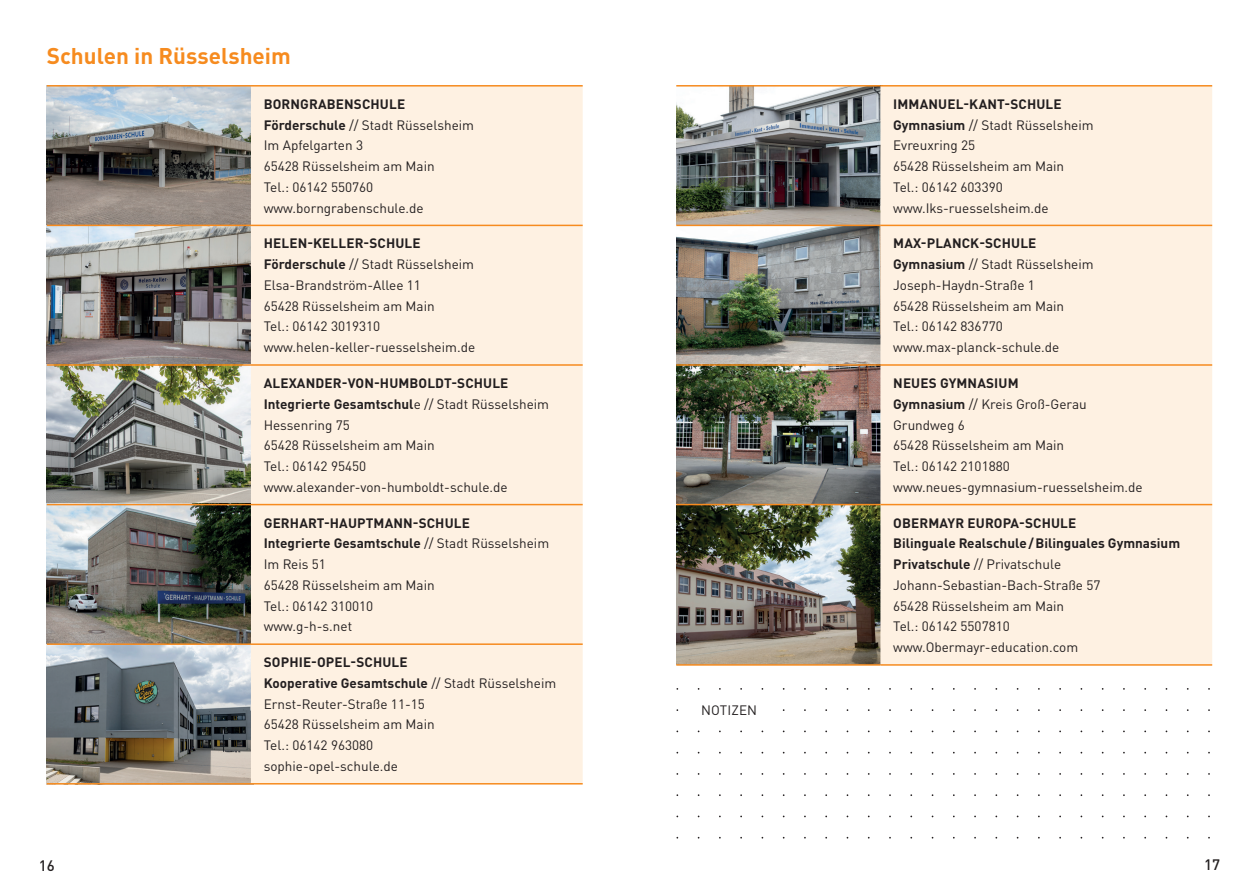
<style>
.page{position:relative;width:1259px;height:893px;background:#fff}
.page>*{position:absolute;margin:0;border:0;box-sizing:border-box;transform-origin:0 0}
.t1{font:700 22.5px "DINOT";color:#f68b1f}
.t2{font:500 15px "DINOT";color:#231f20}
.t3{font:13.5px/20.7px "DINOT";color:#231f20}
.s1{font-weight:700}
</style>
<div class="page">
<img style="left:47px;top:87px;width:204px;height:138px">
<img style="left:676px;top:87px;width:204px;height:138px">
<img style="left:47px;top:226px;width:204px;height:138px">
<img style="left:676px;top:226px;width:204px;height:138px">
<img style="left:47px;top:366px;width:204px;height:138px">
<img style="left:676px;top:366px;width:204px;height:138px">
<img style="left:47px;top:505px;width:204px;height:138px">
<img style="left:676px;top:505px;width:204px;height:159px">
<svg style="left:47px;top:645px;width:204px;height:138px"></svg>
<div style="left:251px;top:87px;width:332px;height:696px;background:#fef1e2"></div>
<hr style="left:47px;top:85px;width:204px;height:2px;background:#f68b1f">
<hr style="left:251px;top:85px;width:332px;height:2px;background:#f68b1f">
<hr style="left:47px;top:225px;width:204px;height:1px;background:#f68b1f">
<hr style="left:251px;top:225px;width:332px;height:1px;background:#f68b1f">
<hr style="left:47px;top:364px;width:204px;height:2px;background:#f68b1f">
<hr style="left:251px;top:364px;width:332px;height:2px;background:#f68b1f">
<hr style="left:47px;top:504px;width:204px;height:1px;background:#f68b1f">
<hr style="left:251px;top:504px;width:332px;height:1px;background:#f68b1f">
<hr style="left:47px;top:643px;width:204px;height:2px;background:#f68b1f">
<hr style="left:251px;top:643px;width:332px;height:2px;background:#f68b1f">
<hr style="left:47px;top:783px;width:204px;height:1px;background:#f68b1f">
<hr style="left:251px;top:783px;width:332px;height:1px;background:#f68b1f">
<div style="left:880px;top:87px;width:332px;height:577px;background:#fef1e2"></div>
<hr style="left:676px;top:85px;width:204px;height:2px;background:#f68b1f">
<hr style="left:880px;top:85px;width:332px;height:2px;background:#f68b1f">
<hr style="left:676px;top:225px;width:204px;height:1px;background:#f68b1f">
<hr style="left:880px;top:225px;width:332px;height:1px;background:#f68b1f">
<hr style="left:676px;top:364px;width:204px;height:2px;background:#f68b1f">
<hr style="left:880px;top:364px;width:332px;height:2px;background:#f68b1f">
<hr style="left:676px;top:504px;width:204px;height:1px;background:#f68b1f">
<hr style="left:880px;top:504px;width:332px;height:1px;background:#f68b1f">
<hr style="left:676px;top:664px;width:204px;height:2px;background:#f68b1f">
<hr style="left:880px;top:664px;width:332px;height:2px;background:#f68b1f">
<h1 class="t1" style="left:47px;top:38px;width:245px">Schulen in Rüsselsheim</h1>
<p class="t3" style="left:264px;top:93px;width:212px"><span class="s1">BORNGRABENSCHULE<br>Förderschule</span> // Stadt Rüsselsheim<br>Im Apfelgarten 3<br>65428 Rüsselsheim am Main<br>Tel.: 06142 550760 www.borngrabenschule.de</p>
<p class="t3" style="left:264px;top:232px;width:213px"><span class="s1">HELEN-KELLER-SCHULE<br>Förderschule</span> // Stadt Rüsselsheim<br>Elsa-Brandström-Allee 11<br>65428 Rüsselsheim am Main<br>Tel.: 06142 3019310 www.helen-keller-ruesselsheim.de</p>
<p class="t3" style="left:264px;top:372px;width:287px"><span class="s1">ALEXANDER-VON-HUMBOLDT-SCHULE<br>Integrierte Gesamtschul</span>e // Stadt Rüsselsheim<br>Hessenring 75<br>65428 Rüsselsheim am Main<br>Tel.: 06142 95450 www.alexander-von-humboldt-schule.de</p>
<p class="t3" style="left:264px;top:512px;width:287px"><span class="s1">GERHART-HAUPTMANN-SCHULE<br>Integrierte Gesamtschule</span> // Stadt Rüsselsheim<br>Im Reis 51<br>65428 Rüsselsheim am Main<br>Tel.: 06142 310010<br>www.g-h-s.net</p>
<p class="t3" style="left:264px;top:651px;width:294px"><span class="s1">SOPHIE-OPEL-SCHULE<br>Kooperative Gesamtschule</span> // Stadt Rüsselsheim<br>Ernst-Reuter-Straße 11-15<br>65428 Rüsselsheim am Main<br>Tel.: 06142 963080<br>sophie-opel-schule.de</p>
<p class="t3" style="left:701px;top:699px;width:57px">NOTIZEN</p>
<p class="t3" style="left:893px;top:93px;width:202px"><span class="s1">IMMANUEL-KANT-SCHULE<br>Gymnasium</span> // Stadt Rüsselsheim<br>Evreuxring 25<br>65428 Rüsselsheim am Main<br>Tel.: 06142 603390 www.Iks-ruesselsheim.de</p>
<p class="t3" style="left:893px;top:232px;width:202px"><span class="s1">MAX-PLANCK-SCHULE<br>Gymnasium</span> // Stadt Rüsselsheim<br>Joseph-Haydn-Straße 1<br>65428 Rüsselsheim am Main<br>Tel.: 06142 836770 www.max-planck-schule.de</p>
<p class="t3" style="left:893px;top:372px;width:251px"><span class="s1">NEUES GYMNASIUM<br>Gymnasium</span> // Kreis Groß-Gerau<br>Grundweg 6<br>65428 Rüsselsheim am Main<br>Tel.: 06142 2101880 www.neues-gymnasium-ruesselsheim.de</p>
<p class="t3" style="left:893px;top:512px;width:288px"><span class="s1">OBERMAYR EUROPA-SCHULE<br>Bilinguale Realschule/Bilinguales Gymnasium<br>Privatschule</span> // Privatschule<br>Johann-Sebastian-Bach-Straße 57<br>65428 Rüsselsheim am Main<br>Tel.: 06142 5507810 www.Obermayr-education.com</p>
<p class="t2" style="left:39px;top:853px;width:17px">16</p>
<p class="t2" style="left:1204px;top:853px;width:17px">17</p>
</div>
